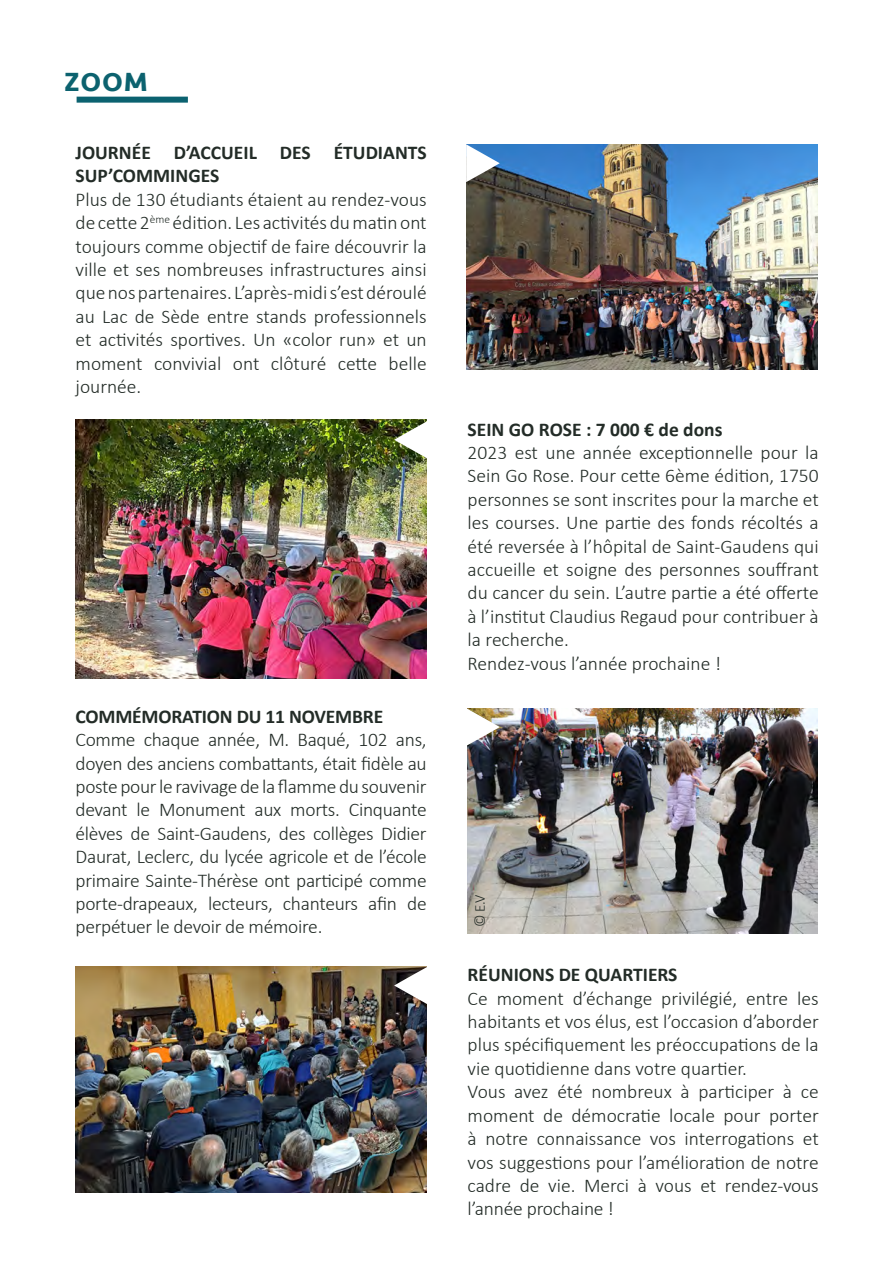
<style>
.page{position:relative;width:893px;height:1263px;background:#fff}
.page>*{position:absolute;margin:0;border:0;box-sizing:border-box;transform-origin:0 0}
.t1{font:700 27px "Seravek";color:#0c626f}
.t2{font:300 19.5px/23.4px "Calibri";color:#232c27;text-align:justify}
.t3{font:700 19.5px/23.4px "Calibri";color:#232c27}
.t4{font:300 15px "Calibri";color:#232c27}
</style>
<div class="page">
<div style="left:77px;top:97px;width:111px;height:6px;background:#0b6270"></div>
<img style="left:466px;top:144px;width:351px;height:226px">
<svg style="left:466px;top:144px;width:33px;height:38px"></svg>
<img style="left:76px;top:420px;width:350px;height:258px">
<img style="left:467px;top:708px;width:350px;height:225px">
<img style="left:76px;top:966px;width:350px;height:225px">
<svg style="left:394px;top:421px;width:33px;height:37px"></svg>
<svg style="left:394px;top:966px;width:33px;height:38px"></svg>
<svg style="left:467px;top:708px;width:32px;height:37px"></svg>
<p class="t1" style="left:64px;top:60px;width:85px">ZOOM</p>
<p class="t3" style="left:76px;top:140px;width:352px">JOURNÉE D’ACCUEIL DES ÉTUDIANTS<br>SUP’COMMINGES</p>
<p class="t2" style="left:76px;top:187px;width:352px">Plus de 130 étudiants étaient au rendez-vous de cette 2<sup>ème</sup> édition. Les activités du matin ont toujours comme objectif de faire découvrir la ville et ses nombreuses infrastructures ainsi que nos partenaires. L’après-midi s’est déroulé au Lac de Sède entre stands professionnels et activités sportives. Un «color run» et un moment convivial ont clôturé cette belle journée.</p>
<p class="t3" style="left:76px;top:704px;width:309px">COMMÉMORATION DU 11 NOVEMBRE</p>
<p class="t2" style="left:76px;top:727px;width:352px">Comme chaque année, M. Baqué, 102 ans, doyen des anciens combattants, était fidèle au poste pour le ravivage de la flamme du souvenir devant le Monument aux morts. Cinquante élèves de Saint-Gaudens, des collèges Didier Daurat, Leclerc, du lycée agricole et de l’école primaire Sainte-Thérèse ont participé comme porte-drapeaux, lecteurs, chanteurs afin de perpétuer le devoir de mémoire.</p>
<p class="t3" style="left:467px;top:417px;width:256px">SEIN GO ROSE : 7 000 € de dons</p>
<p class="t2" style="left:467px;top:440px;width:352px">2023 est une année exceptionnelle pour la Sein Go Rose. Pour cette 6ème édition, 1750 personnes se sont inscrites pour la marche et les courses. Une partie des fonds récoltés a été reversée à l’hôpital de Saint-Gaudens qui accueille et soigne des personnes souffrant du cancer du sein. L’autre partie a été offerte à l’institut Claudius Regaud pour contribuer à la recherche.</p>
<p class="t2" style="left:467px;top:651px;width:255px">Rendez-vous l’année prochaine !</p>
<p class="t4" style="left:470px;top:927px;width:35px;rotate:-90deg">© E.V</p>
<p class="t3" style="left:467px;top:962px;width:211px">RÉUNIONS DE QUARTIERS</p>
<p class="t2" style="left:467px;top:986px;width:352px">Ce moment d’échange privilégié, entre les habitants et vos élus, est l’occasion d’aborder plus spécifiquement les préoccupations de la vie quotidienne dans votre quartier.</p>
<p class="t2" style="left:467px;top:1079px;width:352px">Vous avez été nombreux à participer à ce moment de démocratie locale pour porter à notre connaissance vos interrogations et vos suggestions pour l’amélioration de notre cadre de vie. Merci à vous et rendez-vous l’année prochaine !</p>
</div>
